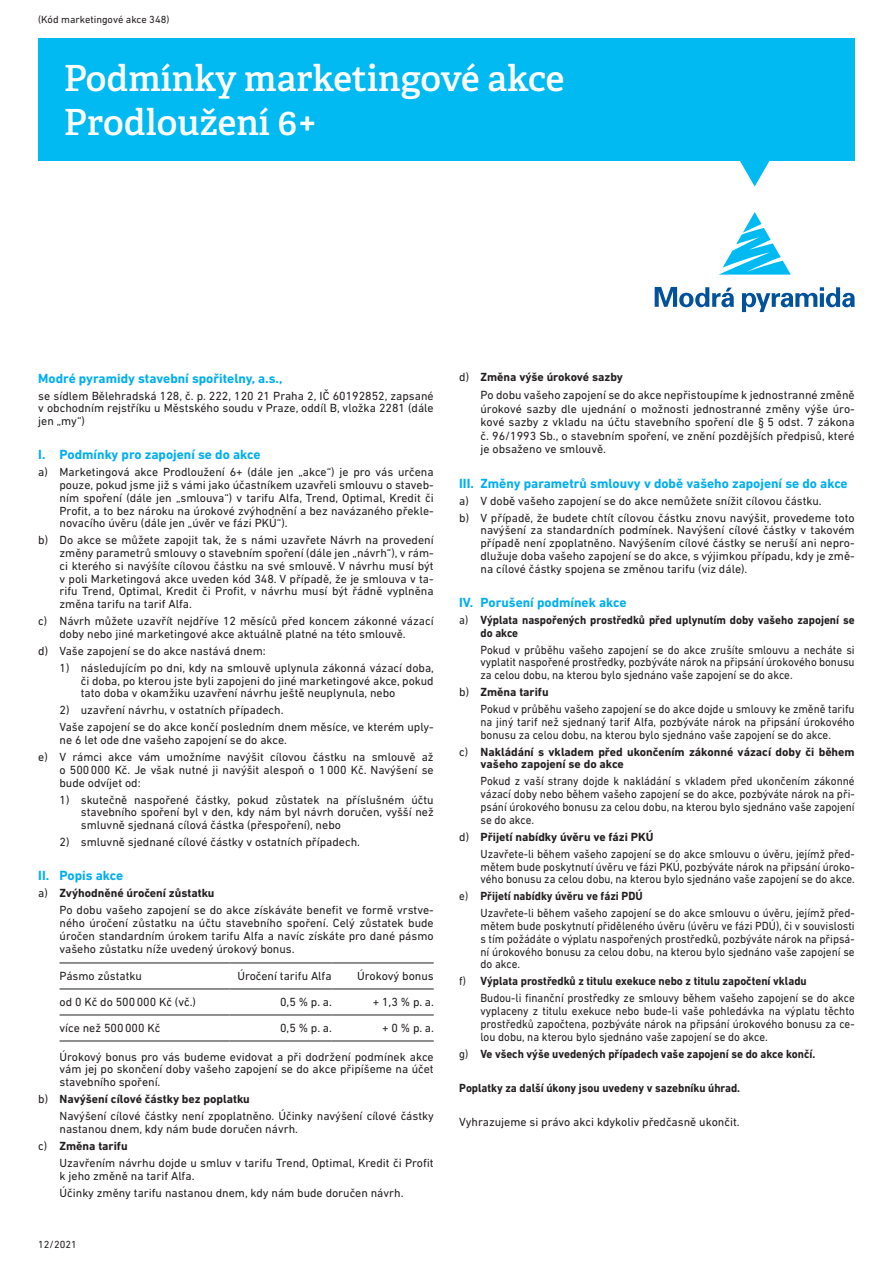
<style>
.page{position:relative;width:893px;height:1263px;background:#fff}
.page>*{position:absolute;margin:0;border:0;box-sizing:border-box;transform-origin:0 0}
.t1{font:600 36px/44.5px "Adelle";color:#fff}
.t2{font:700 13.5px "DIN Next LT Pro";color:#00aeef}
.t3{font:12px/12.8px "DIN Next LT Pro";color:#231f20}
.t4{font:12px/12.8px "DIN Next LT Pro";color:#231f20;text-align:justify;scale:.94 1}
.t5{font:700 12px/12.8px "DIN Next LT Pro";color:#231f20;scale:.94 1}
.t6{font:700 12px/12.8px "DIN Next LT Pro";color:#231f20}
.t7{font:10.5px "DIN Next LT Pro";color:#231f20}
.s1{font-weight:700}
.s2{font-weight:400}
</style>
<div class="page">
<div style="left:38px;top:38px;width:817px;height:123px;background:#00baf1"></div>
<svg style="left:742px;top:287px;width:113px;height:25px"></svg>
<svg style="left:655px;top:287px;width:79px;height:20px"></svg>
<svg style="left:719px;top:212px;width:72px;height:63px"></svg>
<svg style="left:740px;top:161px;width:30px;height:25px"></svg>
<hr style="left:60px;top:963px;width:170px;height:1px;background:#231f20">
<hr style="left:230px;top:963px;width:102px;height:1px;background:#231f20">
<hr style="left:332px;top:963px;width:102px;height:1px;background:#231f20">
<hr style="left:60px;top:989px;width:170px;height:1px;background:#231f20">
<hr style="left:230px;top:989px;width:102px;height:1px;background:#231f20">
<hr style="left:332px;top:989px;width:102px;height:1px;background:#231f20">
<hr style="left:60px;top:1015px;width:170px;height:1px;background:#231f20">
<hr style="left:230px;top:1015px;width:102px;height:1px;background:#231f20">
<hr style="left:332px;top:1015px;width:102px;height:1px;background:#231f20">
<hr style="left:60px;top:1041px;width:170px;height:1px;background:#231f20">
<hr style="left:230px;top:1041px;width:102px;height:1px;background:#231f20">
<hr style="left:332px;top:1041px;width:102px;height:1px;background:#231f20">
<p class="t7" style="left:38px;top:13px;width:133px">(Kód marketingové akce 348)</p>
<h1 class="t1" style="left:64px;top:56px;width:502px">Podmínky marketingové akce<br>Prodloužení 6+</h1>
<p class="t2" style="left:38px;top:370px;width:246px">Modré pyramidy stavební spořitelny, a.s.,</p>
<p class="t3" style="left:38px;top:389px;width:397px;text-align:justify">se sídlem Bělehradská 128, č. p. 222, 120 21 Praha 2, IČ 60192852, zapsané v obchodním rejstříku u Městského soudu v Praze, oddíl B, vložka 2281 (dále jen „my“)</p>
<p class="t2" style="left:38px;top:447px;width:224px">I. Podmínky pro zapojení se do akce</p>
<p class="t3" style="left:60px;top:466px;width:376px;text-align:justify;text-indent:-21px">a) Marketingová akce Prodloužení 6+ (dále jen „akce“) je pro vás určena pouze, pokud jsme již s vámi jako účastníkem uzavřeli smlouvu o staveb&shy;ním spoření (dále jen „smlouva“) v tarifu Alfa, Trend, Optimal, Kredit či Profit, a to bez nároku na úrokové zvýhodnění a bez navázaného překle&shy;novacího úvěru (dále jen „úvěr ve fázi PKÚ“).</p>
<p class="t3" style="left:60px;top:534px;width:376px;text-align:justify;text-indent:-21px">b) Do akce se můžete zapojit tak, že s námi uzavřete Návrh na provedení změny parametrů smlouvy o stavebním spoření (dále jen „návrh“), v rám&shy;ci kterého si navýšíte cílovou částku na své smlouvě. V návrhu musí být v poli Marketingová akce uveden kód 348. V případě, že je smlouva v ta&shy;rifu Trend, Optimal, Kredit či Profit, v návrhu musí být řádně vyplněna změna tarifu na tarif Alfa.</p>
<p class="t3" style="left:38px;top:614px;width:397px;text-align:center">c) Návrh můžete uzavřít nejdříve 12 měsíců před koncem zákonné vázací doby nebo jiné marketingové akce aktuálně platné na této smlouvě.</p>
<p class="t3" style="left:38px;top:644px;width:229px">d) Vaše zapojení se do akce nastává dnem:</p>
<p class="t3" style="left:81px;top:661px;width:355px;text-align:justify;text-indent:-21px">1) následujícím po dni, kdy na smlouvě uplynula zákonná vázací doba, či doba, po kterou jste byli zapojeni do jiné marketingové akce, pokud tato doba v okamžiku uzavření návrhu ještě neuplynula, nebo</p>
<p class="t3" style="left:60px;top:702px;width:376px;line-height:17px">2) uzavření návrhu, v ostatních případech.<br>Vaše zapojení se do akce končí posledním dnem měsíce, ve kterém uply-</p>
<p class="t3" style="left:38px;top:731px;width:397px;line-height:17px;text-indent:21px">ne 6 let ode dne vašeho zapojení se do akce.<br>e) V rámci akce vám umožníme navýšit cílovou částku na smlouvě až</p>
<p class="t3" style="left:60px;top:763px;width:376px">o 500000 Kč. Je však nutné ji navýšit alespoň o 1000 Kč. Navýšení se bude odvíjet od:</p>
<p class="t3" style="left:81px;top:793px;width:354px;text-align:justify;text-indent:-21px">1) skutečně naspořené částky, pokud zůstatek na příslušném účtu stavebního spoření byl v den, kdy nám byl návrh doručen, vyšší než smluvně sjednaná cílová částka (přespoření), nebo</p>
<p class="t3" style="left:60px;top:835px;width:302px">2) smluvně sjednané cílové částky v ostatních případech.</p>
<p class="t2" style="left:38px;top:868px;width:86px">II. Popis akce</p>
<p class="t3" style="left:60px;top:884px;width:376px;line-height:17px;text-indent:-21px">a) <span class="s1">Zvýhodněné úročení zůstatku<br></span>Po dobu vašeho zapojení se do akce získáváte benefit ve formě vrstve-</p>
<p class="t3" style="left:60px;top:916px;width:376px;text-align:justify">ného úročení zůstatku na účtu stavebního spoření. Celý zůstatek bude úročen standardním úrokem tarifu Alfa a navíc získáte pro dané pásmo vašeho zůstatku níže uvedený úrokový bonus.</p>
<p class="t3" style="left:60px;top:970px;width:84px">Pásmo zůstatku</p>
<p class="t3" style="left:237px;top:970px;width:96px">Úročení tarifu Alfa</p>
<p class="t3" style="left:357px;top:970px;width:78px">Úrokový bonus</p>
<p class="t3" style="left:60px;top:996px;width:138px">od 0 Kč do 500000 Kč (vč.)</p>
<p class="t3" style="left:280px;top:996px;width:53px">0,5 % p. a.</p>
<p class="t3" style="left:373px;top:996px;width:63px">+ 1,3 % p. a.</p>
<p class="t3" style="left:60px;top:1022px;width:102px">více než 500000 Kč</p>
<p class="t3" style="left:280px;top:1022px;width:53px">0,5 % p. a.</p>
<p class="t3" style="left:382px;top:1022px;width:53px">+ 0 % p. a.</p>
<p class="t3" style="left:60px;top:1050px;width:376px;text-align:justify">Úrokový bonus pro vás budeme evidovat a při dodržení podmínek akce vám jej po skončení doby vašeho zapojení se do akce připíšeme na účet stavebního spoření.</p>
<p class="t3" style="left:60px;top:1090px;width:376px;line-height:17px;text-indent:-21px">b) <span class="s1">Navýšení cílové částky bez poplatku<br></span>Navýšení cílové částky není zpoplatněno. Účinky navýšení cílové částky</p>
<p class="t3" style="left:38px;top:1120px;width:261px;line-height:17px;text-indent:21px">nastanou dnem, kdy nám bude doručen návrh. c) <span class="s1">Změna tarifu</span></p>
<p class="t3" style="left:60px;top:1156px;width:376px">Uzavřením návrhu dojde u smluv v tarifu Trend, Optimal, Kredit či Profit k jeho změně na tarif Alfa.</p>
<p class="t3" style="left:60px;top:1187px;width:345px">Účinky změny tarifu nastanou dnem, kdy nám bude doručen návrh.</p>
<p class="t7" style="left:38px;top:1238px;width:40px">12/2021</p>
<p class="t3" style="left:480px;top:368px;width:376px;line-height:17.7px;text-indent:-21px">d) <span class="s1">Změna výše úrokové sazby<br></span>Po dobu vašeho zapojení se do akce nepřistoupíme k jednostranné změně</p>
<p class="t3" style="left:480px;top:402px;width:376px;line-height:13.5px;text-align:justify">úrokové sazby dle ujednání o možnosti jednostranné změny výše úro&shy;kové sazby z vkladu na účtu stavebního spoření dle § 5 odst. 7 zákona č. 96/1993 Sb., o stavebním spoření, ve znění pozdějších předpisů, které je obsaženo ve smlouvě.</p>
<p class="t2" style="left:459px;top:475px;width:390px">III. Změny parametrů smlouvy v době vašeho zapojení se do akce</p>
<p class="t3" style="left:459px;top:492px;width:397px;line-height:17px">a) V době vašeho zapojení se do akce nemůžete snížit cílovou částku.<br>b) V případě, že budete chtít cílovou částku znovu navýšit, provedeme toto</p>
<p class="t3" style="left:480px;top:524px;width:376px;text-align:justify">navýšení za standardních podmínek. Navýšení cílové částky v takovém případě není zpoplatněno. Navýšením cílové částky se neruší ani nepro&shy;dlužuje doba vašeho zapojení se do akce, s výjimkou případu, kdy je změ&shy;na cílové částky spojena se změnou tarifu (viz dále).</p>
<p class="t2" style="left:459px;top:594px;width:169px">IV. Porušení podmínek akce</p>
<p class="t5" style="left:480px;top:613px;width:400px;text-indent:-21px"><span class="s2">a)</span> Výplata naspořených prostředků před uplynutím doby vašeho zapojení se do akce</p>
<p class="t4" style="left:480px;top:643px;width:400px">Pokud v průběhu vašeho zapojení se do akce zrušíte smlouvu a necháte si vyplatit naspořené prostředky, pozbýváte nárok na připsání úrokového bonusu za celou dobu, na kterou bylo sjednáno vaše zapojení se do akce.</p>
<p class="t3" style="left:480px;top:683px;width:376px;line-height:17px;text-indent:-21px">b) <span class="s1">Změna tarifu<br></span>Pokud v průběhu vašeho zapojení se do akce dojde u smlouvy ke změně tarifu</p>
<p class="t4" style="left:480px;top:715px;width:400px">na jiný tarif než sjednaný tarif Alfa, pozbýváte nárok na připsání úrokového bonusu za celou dobu, na kterou bylo sjednáno vaše zapojení se do akce.</p>
<p class="t6" style="left:480px;top:745px;width:376px;text-indent:-21px"><span class="s2">c)</span> Nakládání s vkladem před ukončením zákonné vázací doby či během vašeho zapojení se do akce</p>
<p class="t4" style="left:480px;top:775px;width:400px">Pokud z vaší strany dojde k nakládání s vkladem před ukončením zákonné vázací doby nebo během vašeho zapojení se do akce, pozbýváte nárok na při&shy;psání úrokového bonusu za celou dobu, na kterou bylo sjednáno vaše zapojení se do akce.</p>
<p class="t3" style="left:480px;top:828px;width:376px;line-height:17px;text-indent:-21px">d) <span class="s1">Přijetí nabídky úvěru ve fázi PKÚ<br></span>Uzavřete-li během vašeho zapojení se do akce smlouvu o úvěru, jejímž před-</p>
<p class="t4" style="left:480px;top:860px;width:400px">mětem bude poskytnutí úvěru ve fázi PKÚ, pozbýváte nárok na připsání úroko&shy;vého bonusu za celou dobu, na kterou bylo sjednáno vaše zapojení se do akce.</p>
<p class="t4" style="left:480px;top:887px;width:400px;line-height:17px;text-indent:-21px">e) <span class="s1">Přijetí nabídky úvěru ve fázi PDÚ<br></span>Uzavřete-li během vašeho zapojení se do akce smlouvu o úvěru, jejímž před-</p>
<p class="t4" style="left:480px;top:919px;width:400px">mětem bude poskytnutí přiděleného úvěru (úvěru ve fázi PDÚ), či v souvislosti s tím požádáte o výplatu naspořených prostředků, pozbýváte nárok na připsá&shy;ní úrokového bonusu za celou dobu, na kterou bylo sjednáno vaše zapojení se do akce.</p>
<p class="t4" style="left:480px;top:972px;width:400px;line-height:17px;text-indent:-21px">f) <span class="s1">Výplata prostředků z titulu exekuce nebo z titulu započtení vkladu<br></span>Budou-li finanční prostředky ze smlouvy během vašeho zapojení se do akce</p>
<p class="t4" style="left:480px;top:1004px;width:400px">vyplaceny z titulu exekuce nebo bude-li vaše pohledávka na výplatu těchto prostředků započtena, pozbýváte nárok na připsání úrokového bonusu za ce&shy;lou dobu, na kterou bylo sjednáno vaše zapojení se do akce.</p>
<p class="t5" style="left:459px;top:1047px;width:380px"><span class="s2">g)</span> Ve všech výše uvedených případech vaše zapojení se do akce končí.</p>
<p class="t5" style="left:459px;top:1081px;width:300px">Poplatky za další úkony jsou uvedeny v sazebníku úhrad.</p>
<p class="t3" style="left:459px;top:1115px;width:282px">Vyhrazujeme si právo akci kdykoliv předčasně ukončit.</p>
</div>
